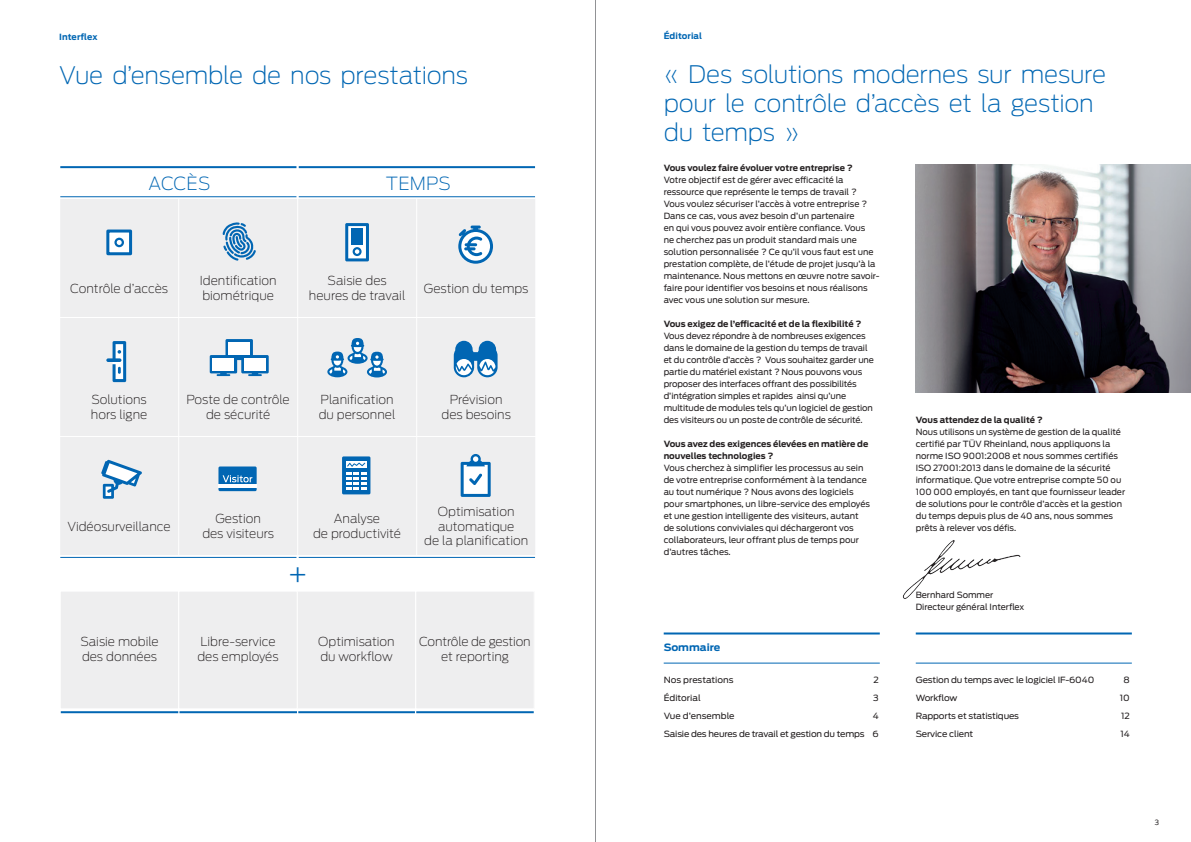
<style>
.page{position:relative;width:1191px;height:842px;background:#fff}
.page>*{position:absolute;margin:0;border:0;box-sizing:border-box;transform-origin:0 0}
.t1{font:200 32px "Antenna";color:#0166b3}
.t2{font:200 24px/29px "Antenna";letter-spacing:-.01em;color:#0166b3}
.t3{font:200 18px "Antenna";letter-spacing:.01em;color:#0166b3}
.t4{font:200 12.3px/14.7px "Antenna";color:#231f20;text-align:center}
.t5{font:700 10px "Antenna";color:#0166b3;scale:1.05 1}
.t6{font:8.5px/12px "Antenna";letter-spacing:-.005em;color:#231f20}
.t7{font:8.5px/18px "Antenna";letter-spacing:-.005em;color:#231f20;text-align:right;scale:1.05 1}
.t8{font:700 8.5px/12px "Antenna";color:#231f20}
.t9{font:700 8.5px "Antenna";letter-spacing:.005em;color:#0166b3}
.t10{font:200 7px "Antenna";color:#231f20}
</style>
<div class="page">
<hr style="left:663px;top:632px;width:216px;height:2px;background:#0166b3">
<hr style="left:915px;top:632px;width:216px;height:2px;background:#0166b3">
<hr style="left:663px;top:663px;width:216px;height:1px;background:#0166b3">
<hr style="left:915px;top:663px;width:216px;height:1px;background:#0166b3">
<img style="left:902px;top:540px;width:119px;height:59px">
<img style="left:915px;top:164px;width:276px;height:228px">
<hr style="left:60px;top:166px;width:236px;height:2px;background:#0166b3">
<hr style="left:60px;top:196px;width:236px;height:1px;background:#0166b3">
<hr style="left:299px;top:166px;width:236px;height:2px;background:#0166b3">
<hr style="left:299px;top:196px;width:236px;height:1px;background:#0166b3">
<hr style="left:61px;top:711px;width:117px;height:2px;background:#0166b3">
<hr style="left:416px;top:711px;width:118px;height:2px;background:#0166b3">
<hr style="left:179px;top:711px;width:118px;height:2px;background:#0166b3">
<hr style="left:298px;top:711px;width:117px;height:2px;background:#0166b3">
<hr style="left:60px;top:557px;width:236px;height:1px;background:#0166b3">
<hr style="left:299px;top:557px;width:236px;height:1px;background:#0166b3">
<div style="left:298px;top:198px;width:237px;height:357px;background:#eeeeef"></div>
<div style="left:60px;top:198px;width:237px;height:357px;background:#eeeeef"></div>
<hr style="left:60px;top:436px;width:476px;height:1px;background:#fff">
<hr style="left:60px;top:198px;width:476px;height:1px;background:#fff">
<hr style="left:60px;top:317px;width:476px;height:1px;background:#fff">
<hr style="left:178px;top:198px;width:1px;height:357px;background:#fff">
<hr style="left:416px;top:199px;width:1px;height:356px;background:#fff">
<div style="left:60px;top:591px;width:119px;height:118px;background:#eeeeef"></div>
<div style="left:60px;top:591px;width:119px;height:118px;border:1px solid #fff"></div>
<div style="left:297px;top:591px;width:119px;height:118px;background:#eeeeef"></div>
<div style="left:179px;top:591px;width:118px;height:118px;background:#eeeeef"></div>
<div style="left:178px;top:591px;width:120px;height:118px;border:1px solid #fff"></div>
<div style="left:416px;top:591px;width:118px;height:118px;background:#eeeeef"></div>
<div style="left:415px;top:591px;width:120px;height:118px;border:1px solid #fff"></div>
<div style="left:106px;top:230px;width:26px;height:25px;background:#fff;border:3px solid #0166b3"></div>
<svg style="left:114px;top:238px;width:10px;height:9px"></svg>
<svg style="left:345px;top:223px;width:24px;height:38px"></svg>
<div style="left:351px;top:228px;width:12px;height:17px;background:#0166b3"></div>
<svg style="left:327px;top:338px;width:60px;height:39px"></svg>
<svg style="left:458px;top:226px;width:35px;height:38px"></svg>
<div style="left:218px;top:466px;width:39px;height:25px;background:#0166b3;border-radius:2px"></div>
<hr style="left:218px;top:485px;width:39px;height:3px;background:#fff">
<svg style="left:223px;top:475px;width:29px;height:7px"></svg>
<svg style="left:223px;top:222px;width:33px;height:39px"></svg>
<svg style="left:106px;top:358px;width:15px;height:4px"></svg>
<svg style="left:112px;top:341px;width:14px;height:41px"></svg>
<svg style="left:210px;top:339px;width:59px;height:37px"></svg>
<div style="left:213px;top:358px;width:21px;height:13px;background:#fff"></div>
<div style="left:244px;top:358px;width:22px;height:13px;background:#fff"></div>
<div style="left:228px;top:342px;width:22px;height:13px;background:#fff"></div>
<svg style="left:101px;top:460px;width:41px;height:39px"></svg>
<div style="left:342px;top:456px;width:28px;height:38px;background:#0166b3;border-radius:2px"></div>
<svg style="left:346px;top:461px;width:20px;height:2px"></svg>
<svg style="left:346px;top:463px;width:20px;height:27px"></svg>
<svg style="left:454px;top:341px;width:43px;height:36px"></svg>
<svg style="left:460px;top:454px;width:31px;height:43px"></svg>
<hr style="left:595px;top:0;width:1px;height:842px;background:#919295">
<p class="t9" style="left:59px;top:31px;width:40px">Interflex</p>
<h2 class="t2" style="left:59px;top:60px;width:410px">Vue d’ensemble de nos prestations</h2>
<h3 class="t3" style="left:149px;top:171px;width:63px">ACCÈS</h3>
<h3 class="t3" style="left:386px;top:171px;width:67px">TEMPS</h3>
<h3 class="t4" style="left:70px;top:280px;width:99px">Contrôle d’accès</h3>
<h3 class="t4" style="left:200px;top:273px;width:78px;text-align:left">Identification biométrique</h3>
<h3 class="t4" style="left:309px;top:273px;width:98px">Saisie des heures de travail</h3>
<h3 class="t4" style="left:424px;top:281px;width:106px">Gestion du temps</h3>
<h3 class="t4" style="left:91px;top:392px;width:58px;text-align:left">Solutions hors ligne</h3>
<h3 class="t4" style="left:187px;top:392px;width:105px">Poste de contrôle de sécurité</h3>
<h3 class="t4" style="left:319px;top:392px;width:78px;text-align:left">Planification du personnel</h3>
<h3 class="t4" style="left:441px;top:392px;width:71px">Prévision des besoins</h3>
<h3 class="t4" style="left:68px;top:518px;width:105px">Vidéosurveillance</h3>
<h3 class="t4" style="left:202px;top:511px;width:73px">Gestion<br>des visiteurs</h3>
<h3 class="t4" style="left:313px;top:511px;width:90px">Analyse<br>de productivité</h3>
<h3 class="t4" style="left:424px;top:504px;width:105px">Optimisation automatique<br>de la planification</h3>
<h1 class="t1" style="left:286px;top:554px;width:25px">+</h1>
<h3 class="t4" style="left:80px;top:633px;width:80px;line-height:15px;text-align:left">Saisie mobile des données</h3>
<h3 class="t4" style="left:318px;top:633px;width:78px;line-height:15px;text-align:left">Optimisation du workflow</h3>
<h3 class="t4" style="left:197px;top:633px;width:83px;line-height:15px;text-align:left">Libre-service des employés</h3>
<h3 class="t4" style="left:419px;top:633px;width:113px;line-height:15px">Contrôle de gestion et reporting</h3>
<p class="t9" style="left:663px;top:30px;width:40px">Éditorial</p>
<h2 class="t2" style="left:663px;top:59px;width:444px">« Des solutions modernes sur mesure pour le contrôle d’accès et la gestion du temps »</h2>
<p class="t8" style="left:663px;top:162px;width:191px">Vous voulez faire évoluer votre entreprise ?</p>
<p class="t6" style="left:663px;top:174px;width:217px">Votre objectif est de gérer avec efficacité la ressource que représente le temps de travail ?<br>Vous voulez sécuriser l’accès à votre entreprise ?<br>Dans ce cas, vous avez besoin d’un partenaire<br>en qui vous pouvez avoir entière confiance. Vous<br>ne cherchez pas un produit standard mais une solution personnalisée ? Ce qu’il vous faut est une prestation complète, de l’étude de projet jusqu’à la maintenance. Nous mettons en œuvre notre savoir&shy;faire pour identifier vos besoins et nous réalisons avec vous une solution sur mesure.</p>
<p class="t8" style="left:663px;top:318px;width:199px">Vous exigez de l’efficacité et de la flexibilité ?</p>
<p class="t6" style="left:663px;top:330px;width:212px">Vous devez répondre à de nombreuses exigences dans le domaine de la gestion du temps de travail et du contrôle d’accès ? Vous souhaitez garder une partie du matériel existant ? Nous pouvons vous proposer des interfaces offrant des possibilités d’intégration simples et rapides ainsi qu’une multitude de modules tels qu’un logiciel de gestion des visiteurs ou un poste de contrôle de sécurité.</p>
<p class="t8" style="left:663px;top:438px;width:206px">Vous avez des exigences élevées en matière de nouvelles technologies ?</p>
<p class="t6" style="left:663px;top:462px;width:208px">Vous cherchez à simplifier les processus au sein de votre entreprise conformément à la tendance au tout numérique ? Nous avons des logiciels pour smartphones, un libre-service des employés et une gestion intelligente des visiteurs, autant de solutions conviviales qui déchargeront vos collaborateurs, leur offrant plus de temps pour d’autres tâches.</p>
<p class="t6" style="left:915px;top:589px;width:110px">Bernhard Sommer<br>Directeur général Interflex</p>
<p class="t8" style="left:915px;top:414px;width:129px">Vous attendez de la qualité ?</p>
<p class="t6" style="left:915px;top:425px;width:211px">Nous utilisons un système de gestion de la qualité certifié par TÜV Rheinland, nous appliquons la norme ISO 9001:2008 et nous sommes certifiés ISO 27001:2013 dans le domaine de la sécurité informatique. Que votre entreprise compte 50 ou 100 000 employés, en tant que fournisseur leader de solutions pour le contrôle d’accès et la gestion du temps depuis plus de 40 ans, nous sommes prêts à relever vos défis.</p>
<p class="t5" style="left:663px;top:641px;width:55px">Sommaire</p>
<p class="t7" style="left:663px;top:671px;width:68px">Nos prestations</p>
<p class="t7" style="left:873px;top:671px;width:7px">2</p>
<p class="t7" style="left:663px;top:689px;width:37px">Éditorial</p>
<p class="t7" style="left:873px;top:689px;width:7px">3</p>
<p class="t7" style="left:663px;top:707px;width:69px">Vue d’ensemble</p>
<p class="t7" style="left:663px;top:707px;width:206px">4<br>Saisie des heures de travail et gestion du temps 6</p>
<p class="t7" style="left:915px;top:671px;width:171px">Gestion du temps avec le logiciel IF-6040</p>
<p class="t7" style="left:1123px;top:671px;width:8px">8</p>
<p class="t7" style="left:915px;top:689px;width:41px">Workflow</p>
<p class="t7" style="left:1120px;top:689px;width:11px">10</p>
<p class="t7" style="left:915px;top:707px;width:100px">Rapports et statistiques</p>
<p class="t7" style="left:1121px;top:707px;width:10px">12</p>
<p class="t7" style="left:915px;top:725px;width:56px">Service client</p>
<p class="t7" style="left:1120px;top:725px;width:10px">14</p>
<p class="t10" style="left:1154px;top:817px;width:6px">3</p>
</div>
